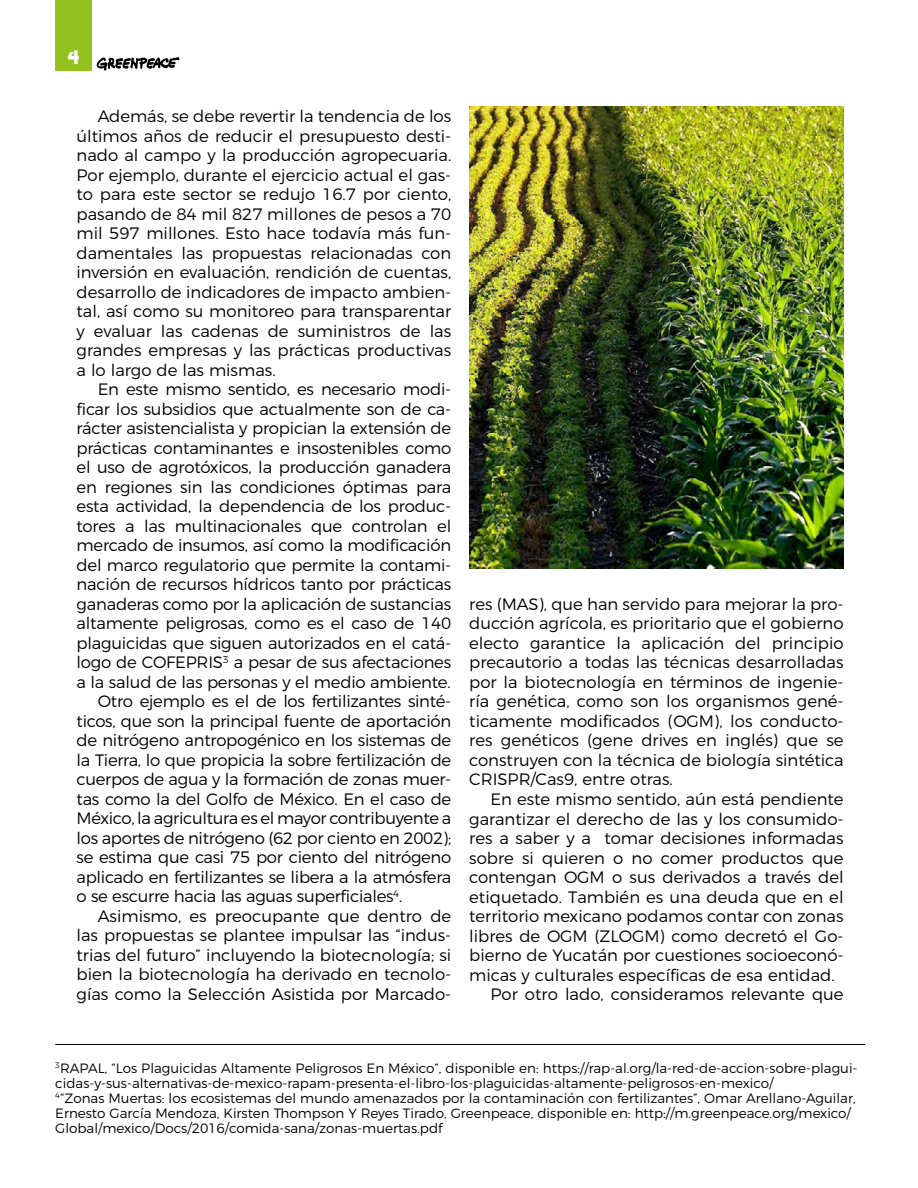
<style>
.page{position:relative;width:918px;height:1188px;background:#fff}
.page>*{position:absolute;margin:0;border:0;box-sizing:border-box;transform-origin:0 0}
.t1{font:19.5px "Cubano";color:#fff}
.t2{font:300 16.5px/19.5px "Montserrat";letter-spacing:-.015em;color:#000;text-align:justify}
.t3{font:300 13.5px/15px "Montserrat";color:#000}
</style>
<div class="page">
<div style="left:55px;top:0;width:36px;height:71px;background:#95c11f"></div>
<svg style="left:96px;top:57px;width:84px;height:14px"></svg>
<img style="left:469px;top:106px;width:375px;height:462px">
<hr style="left:55px;top:1044px;width:810px;height:1px;background:#000">
<p class="t1" style="left:68px;top:43px;width:13px">4</p>
<p class="t2" style="left:77px;top:105px;width:376px;text-indent:21px">Además, se debe revertir la tendencia de los últimos años de reducir el presupuesto desti&shy;nado al campo y la producción agropecuaria.<br>Por ejemplo, durante el ejercicio actual el gas&shy;to para este sector se redujo 16.7 por ciento, pasando de 84 mil 827 millones de pesos a 70 mil 597 millones. Esto hace todavía más fun&shy;damentales las propuestas relacionadas con inversión en evaluación, rendición de cuentas, desarrollo de indicadores de impacto ambien&shy;tal, así como su monitoreo para transparentar y evaluar las cadenas de suministros de las grandes empresas y las prácticas productivas a lo largo de las mismas.</p>
<p class="t2" style="left:98px;top:378px;width:355px">En este mismo sentido, es necesario modi-</p>
<p class="t2" style="left:77px;top:398px;width:376px">ficar los subsidios que actualmente son de ca-</p>
<p class="t2" style="left:77px;top:417px;width:376px">rácter asistencialista y propician la extensión de</p>
<p class="t2" style="left:77px;top:437px;width:376px">prácticas contaminantes e insostenibles como</p>
<p class="t2" style="left:77px;top:456px;width:376px">el uso de agrotóxicos, la producción ganadera</p>
<p class="t2" style="left:77px;top:476px;width:376px">en regiones sin las condiciones óptimas para</p>
<p class="t2" style="left:77px;top:495px;width:376px">esta actividad, la dependencia de los produc-</p>
<p class="t2" style="left:77px;top:515px;width:376px">tores a las multinacionales que controlan el</p>
<p class="t2" style="left:77px;top:534px;width:376px">mercado de insumos, así como la modificación</p>
<p class="t2" style="left:77px;top:554px;width:376px">del marco regulatorio que permite la contami-</p>
<p class="t2" style="left:77px;top:573px;width:376px">nación de recursos hídricos tanto por prácticas</p>
<p class="t2" style="left:77px;top:593px;width:376px">ganaderas como por la aplicación de sustancias</p>
<p class="t2" style="left:77px;top:612px;width:376px">altamente peligrosas, como es el caso de 140</p>
<p class="t2" style="left:77px;top:632px;width:376px">plaguicidas que siguen autorizados en el catá-</p>
<p class="t2" style="left:77px;top:651px;width:376px">logo de COFEPRIS<sup>3</sup> a pesar de sus afectaciones</p>
<p class="t2" style="left:77px;top:671px;width:376px">a la salud de las personas y el medio ambiente.</p>
<p class="t2" style="left:98px;top:690px;width:355px">Otro ejemplo es el de los fertilizantes sinté-</p>
<p class="t2" style="left:77px;top:710px;width:376px">ticos, que son la principal fuente de aportación</p>
<p class="t2" style="left:77px;top:729px;width:376px">de nitrógeno antropogénico en los sistemas de</p>
<p class="t2" style="left:77px;top:749px;width:376px">la Tierra, lo que propicia la sobre fertilización de</p>
<p class="t2" style="left:77px;top:768px;width:376px">cuerpos de agua y la formación de zonas muer-</p>
<p class="t2" style="left:77px;top:788px;width:376px">tas como la del Golfo de México. En el caso de</p>
<p class="t2" style="left:77px;top:807px;width:376px">México, la agricultura es el mayor contribuyente a</p>
<p class="t2" style="left:77px;top:827px;width:376px">los aportes de nitrógeno (62 por ciento en 2002);</p>
<p class="t2" style="left:77px;top:846px;width:376px">se estima que casi 75 por ciento del nitrógeno</p>
<p class="t2" style="left:77px;top:866px;width:376px">aplicado en fertilizantes se libera a la atmósfera</p>
<p class="t2" style="left:77px;top:885px;width:327px">o se escurre hacia las aguas superficiales<sup>4</sup>.</p>
<p class="t2" style="left:98px;top:905px;width:355px">Asimismo, es preocupante que dentro de</p>
<p class="t2" style="left:77px;top:924px;width:376px">las propuestas se plantee impulsar las “indus-</p>
<p class="t2" style="left:77px;top:944px;width:376px">trias del futuro” incluyendo la biotecnología; si</p>
<p class="t2" style="left:77px;top:963px;width:376px">bien la biotecnología ha derivado en tecnolo-</p>
<p class="t2" style="left:77px;top:983px;width:376px">gías como la Selección Asistida por Marcado-</p>
<p class="t2" style="left:469px;top:593px;width:376px">res (MAS), que han servido para mejorar la pro&shy;ducción agrícola, es prioritario que el gobierno electo garantice la aplicación del principio precautorio a todas las técnicas desarrolladas por la biotecnología en términos de ingenie&shy;ría genética, como son los organismos gené&shy;ticamente modificados (OGM), los conducto&shy;res genéticos (gene drives en inglés) que se construyen con la técnica de biología sintética CRISPR/Cas9, entre otras.</p>
<p class="t2" style="left:491px;top:788px;width:355px">En este mismo sentido, aún está pendiente</p>
<p class="t2" style="left:469px;top:807px;width:376px">garantizar el derecho de las y los consumido-</p>
<p class="t2" style="left:469px;top:827px;width:376px">res a saber y a tomar decisiones informadas</p>
<p class="t2" style="left:469px;top:846px;width:376px">sobre si quieren o no comer productos que</p>
<p class="t2" style="left:469px;top:866px;width:376px">contengan OGM o sus derivados a través del</p>
<p class="t2" style="left:469px;top:885px;width:376px">etiquetado. También es una deuda que en el</p>
<p class="t2" style="left:469px;top:905px;width:376px">territorio mexicano podamos contar con zonas</p>
<p class="t2" style="left:469px;top:925px;width:376px">libres de OGM (ZLOGM) como decretó el Go-</p>
<p class="t2" style="left:469px;top:944px;width:376px">bierno de Yucatán por cuestiones socioeconó-</p>
<p class="t2" style="left:469px;top:964px;width:367px">micas y culturales específicas de esa entidad.</p>
<p class="t2" style="left:491px;top:983px;width:355px">Por otro lado, consideramos relevante que</p>
<p class="t3" style="left:55px;top:1059px;width:804px"><sup>3</sup>RAPAL, “Los Plaguicidas Altamente Peligrosos En México”, disponible en: https://rap-al.org/la-red-de-accion-sobre-plagui&shy;cidas-y-sus-alternativas-de-mexico-rapam-presenta-el-libro-los-plaguicidas-altamente-peligrosos-en-mexico/<br><sup>4</sup>“Zonas Muertas: los ecosistemas del mundo amenazados por la contaminación con fertilizantes”, Omar Arellano-Aguilar, Ernesto García Mendoza, Kirsten Thompson Y Reyes Tirado, Greenpeace, disponible en: http://m.greenpeace.org/mexico/ Global/mexico/Docs/2016/comida-sana/zonas-muertas.pdf</p>
</div>
